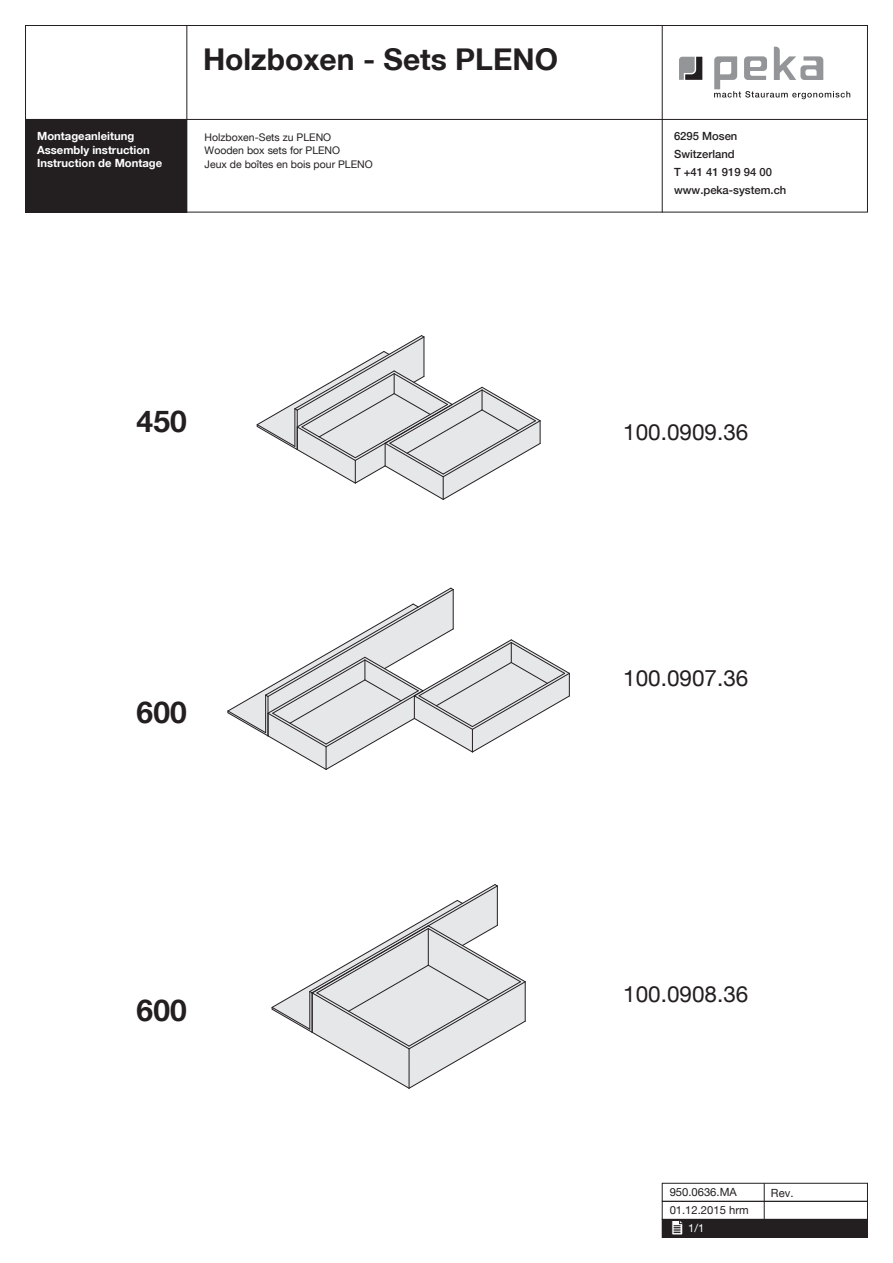
<style>
.page{position:relative;width:893px;height:1263px;background:#fff}
.page>*{position:absolute;margin:0;border:0;box-sizing:border-box;transform-origin:0 0}
.t1{font:700 30px "Helvetica Neue LT";color:#231f20}
.t2{font:22.5px "Helvetica Neue LT";color:#231f20}
.t3{font:700 11.25px/13.5px "Helvetica Neue LT";color:#fff}
.t4{font:500 11.25px/18px "Helvetica Neue LT";color:#231f20}
.t5{font:11.25px/18px "Helvetica Neue LT";color:#231f20}
.t6{font:11.25px "Helvetica Neue LT";color:#fff}
.t7{font:10.5px/13.5px "Helvetica Neue LT";color:#231f20}
</style>
<div class="page">
<svg style="left:679px;top:57px;width:23px;height:23px"></svg>
<svg style="left:714px;top:47px;width:136px;height:52px"></svg>
<div style="left:26px;top:119px;width:161px;height:94px;background:#231f20"></div>
<hr style="left:662px;top:26px;width:1px;height:187px;background:#231f20">
<div style="left:25px;top:25px;width:843px;height:187px;border:1px solid #231f20"></div>
<hr style="left:186px;top:26px;width:1px;height:187px;background:#231f20">
<hr style="left:26px;top:119px;width:841px;height:1px;background:#231f20">
<div style="left:662px;top:1219px;width:205px;height:18px;background:#231f20"></div>
<div style="left:662px;top:1219px;width:206px;height:19px;border:1px solid #231f20"></div>
<div style="left:662px;top:1183px;width:206px;height:19px;border:1px solid #231f20"></div>
<svg style="left:671px;top:1220px;width:13px;height:15px"></svg>
<hr style="left:764px;top:1183px;width:1px;height:37px;background:#231f20">
<svg style="left:227px;top:588px;width:343px;height:182px"></svg>
<svg style="left:272px;top:884px;width:254px;height:205px"></svg>
<svg style="left:257px;top:335px;width:284px;height:165px"></svg>
<h1 class="t1" style="left:203px;top:41px;width:357px">Holzboxen - Sets PLENO</h1>
<p class="t3" style="left:37px;top:129px;width:126px">Montageanleitung<br>Assembly instruction<br>Instruction de Montage</p>
<p class="t7" style="left:205px;top:130px;width:170px">Holzboxen-Sets zu PLENO<br>Wooden box sets for PLENO<br>Jeux de boîtes en bois pour PLENO</p>
<p class="t4" style="left:674px;top:127px;width:114px">6295 Mosen<br>Switzerland<br>T +41 41 919 94 00 www.peka-system.ch</p>
<h1 class="t1" style="left:137px;top:403px;width:52px">450</h1>
<h2 class="t2" style="left:623px;top:418px;width:127px">100.0909.36</h2>
<h1 class="t1" style="left:137px;top:694px;width:52px">600</h1>
<h2 class="t2" style="left:623px;top:665px;width:127px">100.0907.36</h2>
<h1 class="t1" style="left:137px;top:992px;width:52px">600</h1>
<h2 class="t2" style="left:623px;top:981px;width:127px">100.0908.36</h2>
<p class="t5" style="left:670px;top:1183px;width:81px">950.0636.MA<br>01.12.2015 hrm</p>
<p class="t6" style="left:688px;top:1221px;width:18px">1/1</p>
<p class="t5" style="left:771px;top:1183px;width:24px">Rev.</p>
</div>
